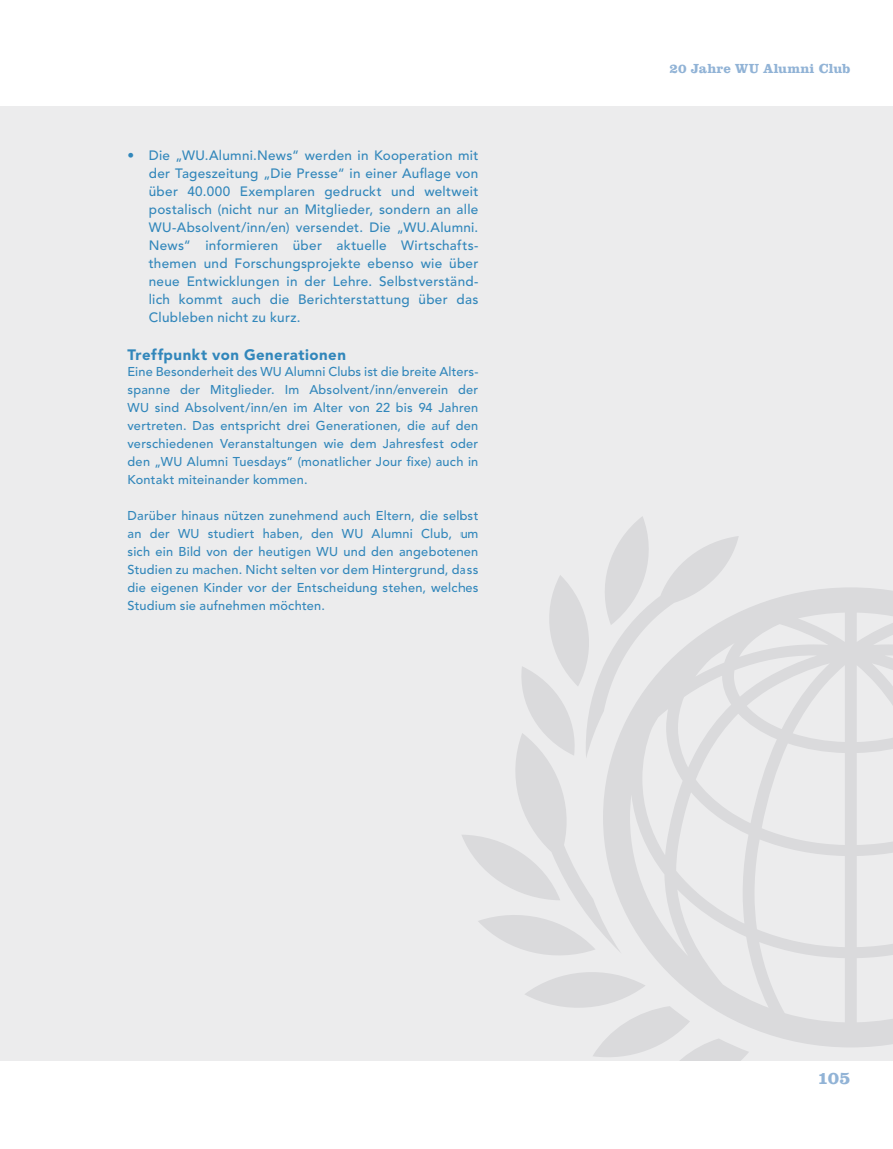
<style>
.page{position:relative;width:893px;height:1149px;background:#fff}
.page>*{position:absolute;margin:0;border:0;box-sizing:border-box;transform-origin:0 0}
.t1{font:700 18px "Clarendon BT";color:#91b3d6}
.t2{font:900 15px "Avenir LT Std";letter-spacing:.035em;color:#3287bb}
.t3{font:500 13.5px/18px "Avenir LT Std";letter-spacing:.025em;color:#3287bb;text-align:justify}
.t4{font:700 13.5px "Clarendon BT";letter-spacing:.01em;color:#91b3d6}
.t5{font:500 12.75px/18px "Avenir LT Std";letter-spacing:.02em;color:#3287bb;text-align:justify}
</style>
<div class="page">
<div style="left:0;top:106px;width:893px;height:954px;background:#ececed"></div>
<svg style="left:462px;top:516px;width:431px;height:544px"></svg>
<p class="t3" style="left:149px;top:146px;width:331px;text-indent:-21px">• Die „WU.Alumni.News“ werden in Kooperation mit der Tageszeitung „Die Presse“ in einer Auflage von über 40.000 Exemplaren gedruckt und weltweit postalisch (nicht nur an Mitglieder, sondern an alle WU-Absolvent/inn/en) versendet. Die „WU.Alumni.<br>News“ informieren über aktuelle Wirtschafts&shy;themen und Forschungsprojekte ebenso wie über neue Entwicklungen in der Lehre. Selbstverständ&shy;lich kommt auch die Berichterstattung über das Clubleben nicht zu kurz.</p>
<p class="t2" style="left:128px;top:345px;width:220px">Treffpunkt von Generationen</p>
<p class="t5" style="left:128px;top:363px;width:352px">Eine Besonderheit des WU Alumni Clubs ist die breite Alters&shy;spanne der Mitglieder. Im Absolvent/inn/enverein der WU sind Absolvent/inn/en im Alter von 22 bis 94 Jahren vertreten. Das entspricht drei Generationen, die auf den verschiedenen Veranstaltungen wie dem Jahresfest oder den „WU Alumni Tuesdays“ (monatlicher Jour fixe) auch in Kontakt miteinander kommen.</p>
<p class="t5" style="left:128px;top:507px;width:352px">Darüber hinaus nützen zunehmend auch Eltern, die selbst an der WU studiert haben, den WU Alumni Club, um sich ein Bild von der heutigen WU und den angebotenen Studien zu machen. Nicht selten vor dem Hintergrund, dass die eigenen Kinder vor der Entscheidung stehen, welches Studium sie aufnehmen möchten.</p>
<p class="t4" style="left:669px;top:60px;width:183px">20 Jahre WU Alumni Club</p>
<h1 class="t1" style="left:817px;top:1066px;width:34px">105</h1>
</div>
